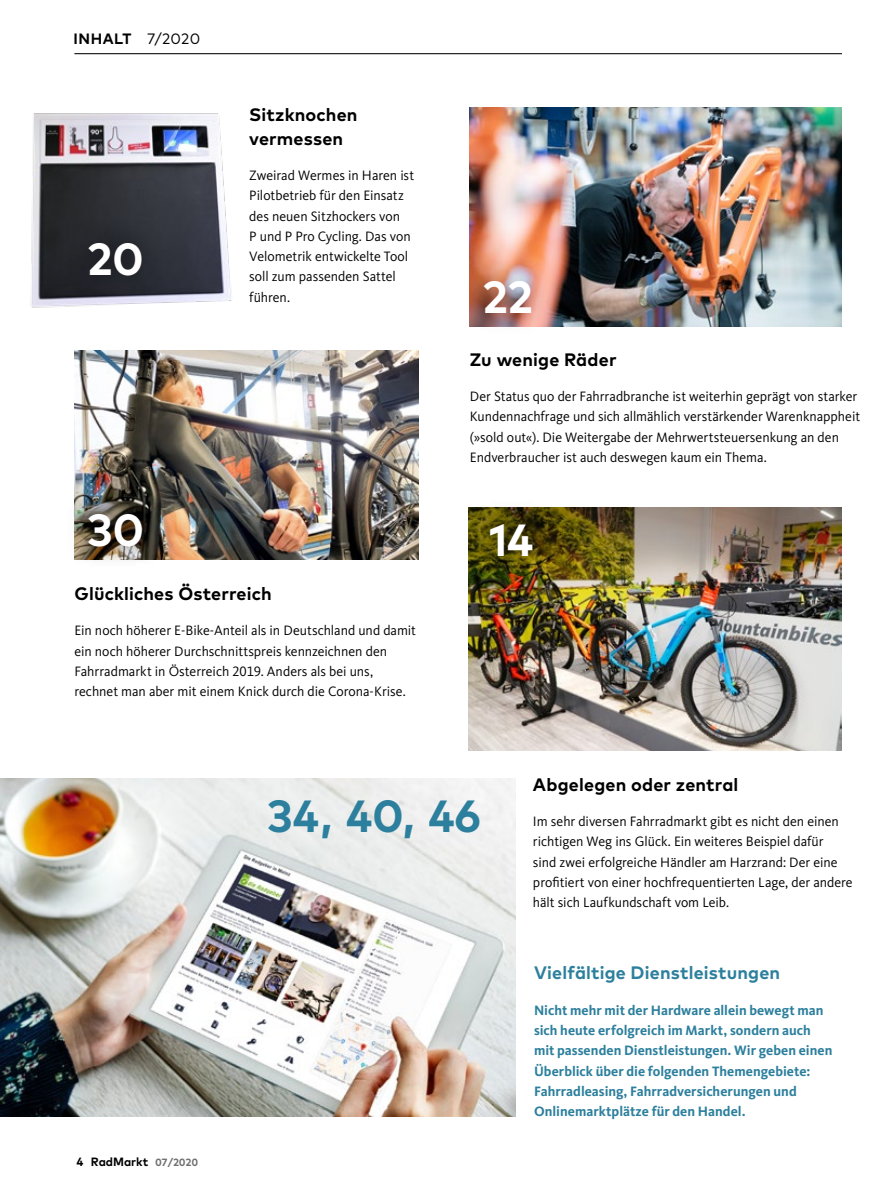
<style>
.page{position:relative;width:893px;height:1191px;background:#fff}
.page>*{position:absolute;margin:0;border:0;box-sizing:border-box;transform-origin:0 0}
.t1{font:700 45px "Mark OT";color:#fff}
.t2{font:700 45px "Mark OT";color:#2c7f9d}
.t3{font:700 18px/24px "Mark OT";letter-spacing:.01em;color:#000}
.t4{font:700 18px "Mark OT";letter-spacing:.01em;color:#2c7f9d}
.t5{font:700 15px "Mark OT";letter-spacing:.035em;color:#000}
.t6{font:14.1px/20.2px "Kievit OT";letter-spacing:-.005em;color:#000}
.t7{font:700 14.1px/20.2px "Kievit OT";color:#2c7f9d}
.t8{font:700 12px "Mark OT";color:#000}
.s1{font-weight:400}
.s2{font-size:10.5px;color:#706f6f}
</style>
<div class="page">
<hr style="left:74px;top:53px;width:768px;height:1px;background:#000">
<img style="left:469px;top:507px;width:373px;height:243px">
<img style="left:470px;top:108px;width:372px;height:219px">
<div style="left:463px;top:257px;width:91px;height:78px;background:#000;opacity:.4"></div>
<svg style="left:468px;top:507px;width:86px;height:69px;background:#4d4506"></svg>
<img style="left:74px;top:351px;width:345px;height:208px">
<img style="left:74px;top:489px;width:91px;height:71px">
<img style="left:0;top:778px;width:516px;height:338px">
<img style="left:30px;top:113px;width:202px;height:195px">
<div style="left:68px;top:218px;width:96px;height:78px;background:#000;opacity:.6"></div>
<p class="t5" style="left:74px;top:29px;width:128px">INHALT <span class="s1">7/2020</span></p>
<h1 class="t1" style="left:87px;top:230px;width:58px">20</h1>
<p class="t3" style="left:249px;top:102px;width:110px">Sitzknochen vermessen</p>
<p class="t6" style="left:249px;top:165px;width:166px">Zweirad Wermes in Haren ist<br>Pilotbetrieb für den Einsatz des neuen Sitzhockers von<br>P und P Pro Cycling. Das von<br>Velometrik entwickelte Tool soll zum passenden Sattel führen.</p>
<h1 class="t1" style="left:483px;top:268px;width:52px">22</h1>
<p class="t3" style="left:470px;top:347px;width:148px">Zu wenige Räder</p>
<p class="t6" style="left:470px;top:386px;width:392px">Der Status quo der Fahrradbranche ist weiterhin geprägt von starker Kundennachfrage und sich allmählich verstärkender Warenknappheit (»sold out«). Die Weitergabe der Mehrwertsteuersenkung an den Endverbraucher ist auch deswegen kaum ein Thema.</p>
<h1 class="t1" style="left:87px;top:500px;width:59px">30</h1>
<h1 class="t1" style="left:489px;top:511px;width:46px">14</h1>
<p class="t3" style="left:74px;top:581px;width:199px">Glückliches Österreich</p>
<p class="t6" style="left:74px;top:620px;width:343px">Ein noch höherer E-Bike-Anteil als in Deutschland und damit ein noch höherer Durchschnittspreis kennzeichnen den Fahrradmarkt in Österreich 2019. Anders als bei uns, rechnet man aber mit einem Knick durch die Corona-Krise.</p>
<h1 class="t2" style="left:267px;top:786px;width:215px">34, 40, 46</h1>
<p class="t8" style="left:77px;top:1153px;width:123px">4 RadMarkt <span class="s2">07/2020</span></p>
<p class="t3" style="left:533px;top:772px;width:207px">Abgelegen oder zentral</p>
<p class="t6" style="left:533px;top:811px;width:321px">Im sehr diversen Fahrradmarkt gibt es nicht den einen richtigen Weg ins Glück. Ein weiteres Beispiel dafür<br>sind zwei erfolgreiche Händler am Harzrand: Der eine profitiert von einer hochfrequentierten Lage, der andere hält sich Laufkundschaft vom Leib.</p>
<p class="t4" style="left:534px;top:961px;width:248px">Vielfältige Dienstleistungen</p>
<p class="t7" style="left:534px;top:999px;width:300px">Nicht mehr mit der Hardware allein bewegt man sich heute erfolgreich im Markt, sondern auch mit passenden Dienstleistungen. Wir geben einen Überblick über die folgenden Themengebiete:<br>Fahrradleasing, Fahrradversicherungen und Onlinemarktplätze für den Handel.</p>
</div>
